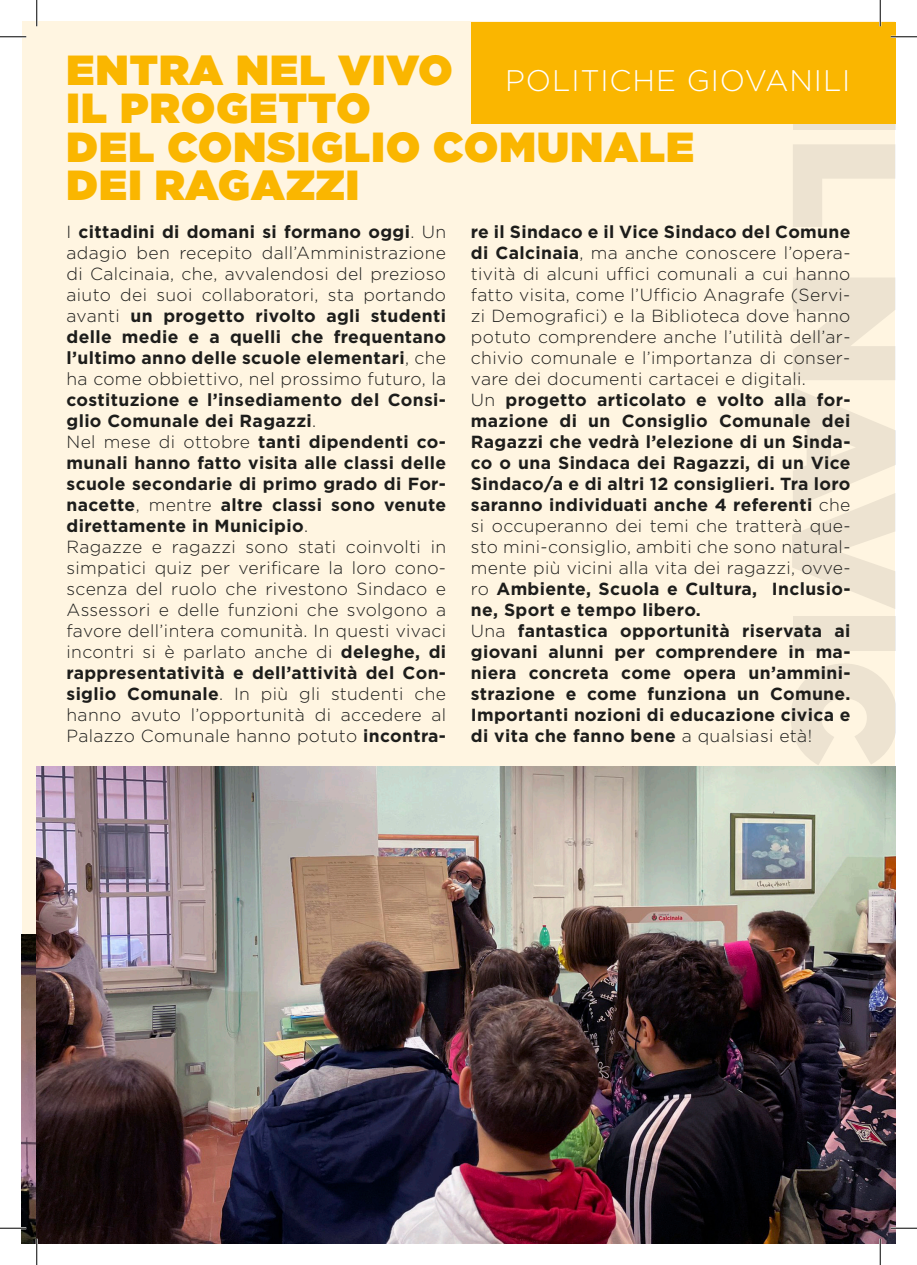
<style>
.page{position:relative;width:917px;height:1265px;background:#fff}
.page>*{position:absolute;margin:0;border:0;box-sizing:border-box;transform-origin:0 0}
.t1{font:900 42px/38.5px "Gotham HTF";letter-spacing:.03em;color:#fab600;text-align:justify}
.t2{font:300 29.75px "Gotham HTF";letter-spacing:.03em;color:#fff}
.t3{font:300 17.5px/21px "Gotham HTF";letter-spacing:.02em;color:#1d1d1b;text-align:justify}
.t4{font:700 17.5px/21px "Gotham HTF";letter-spacing:.02em;color:#1d1d1b}
.s1{font-weight:700}
.s2{font-weight:300}
</style>
<div class="page">
<div style="left:22px;top:22px;width:15px;height:1220px;background:#fff5e1"></div>
<img style="left:22px;top:934px;width:15px;height:308px">
<div style="left:37px;top:22px;width:858px;height:1220px;background:#fff5e1"></div>
<div style="left:471px;top:22px;width:424px;height:102px;background:#fab600"></div>
<img style="left:37px;top:766px;width:858px;height:476px">
<hr style="left:0;top:36px;width:26px;height:2px;background:#fff">
<hr style="left:891px;top:36px;width:26px;height:2px;background:#fff">
<hr style="left:0;top:1226px;width:26px;height:2px;background:#fff">
<hr style="left:891px;top:1226px;width:26px;height:2px;background:#fff">
<hr style="left:36px;top:0;width:2px;height:26px;background:#fff">
<hr style="left:36px;top:1238px;width:2px;height:26px;background:#fff">
<hr style="left:879px;top:0;width:2px;height:26px;background:#fff">
<hr style="left:879px;top:1238px;width:2px;height:26px;background:#fff">
<svg style="left:0;top:36px;width:26px;height:1px"></svg>
<svg style="left:891px;top:36px;width:26px;height:1px"></svg>
<svg style="left:0;top:1227px;width:26px;height:1px"></svg>
<svg style="left:891px;top:1227px;width:26px;height:1px"></svg>
<svg style="left:36px;top:0;width:1px;height:26px"></svg>
<svg style="left:36px;top:1238px;width:1px;height:26px"></svg>
<svg style="left:880px;top:0;width:1px;height:26px"></svg>
<svg style="left:880px;top:1238px;width:1px;height:26px"></svg>
<h1 class="t1" style="left:67px;top:50px;width:303px;text-indent:272px">VIVO IL PROGETTO DEL</h1>
<h1 class="t1" style="left:67px;top:50px;width:200px">ENTRA NEL</h1>
<h2 class="t2" style="left:505px;top:65px;width:347px">POLITICHE GIOVANILI</h2>
<h1 class="t1" style="left:167px;top:127px;width:203px">CONSIGLIO</h1>
<h1 class="t1" style="left:433px;top:127px;width:169px">COMUNALE</h1>
<h1 class="t1" style="left:67px;top:165px;width:25px">DEI</h1>
<h1 class="t1" style="left:155px;top:165px;width:202px">RAGAZZI</h1>
<p class="t3" style="left:67px;top:220px;width:381px">I <span class="s1">cittadini di domani si formano oggi</span>. Un adagio ben recepito dall’Amministrazione di Calcinaia, che, avvalendosi del prezioso aiuto dei suoi collaboratori, sta portando avanti <span class="s1">un progetto rivolto agli studenti delle medie e a quelli che frequentano l’ultimo anno delle scuole elementari</span>, che ha come obbiettivo, nel prossimo futuro, la</p>
<p class="t3" style="left:67px;top:388px;width:381px;text-align:left"><span class="s1">costituzione e l’insediamento del Consi&shy;glio Comunale dei Ragazzi</span>.<br>Nel mese di ottobre <span class="s1">tanti dipendenti co&shy;munali hanno fatto visita alle classi delle scuole secondarie di primo grado di For&shy;nacette</span>, mentre <span class="s1">altre classi sono venute direttamente in Municipio</span>.<br>Ragazze e ragazzi sono stati coinvolti in simpatici quiz per verificare la loro cono&shy;scenza del ruolo che rivestono Sindaco e Assessori e delle funzioni che svolgono a favore dell’intera comunità. In questi vivaci incontri si è parlato anche di <span class="s1">deleghe, di rappresentatività e dell’attività del Con&shy;siglio Comunale</span>. In più gli studenti che hanno avuto l’opportunità di accedere al Palazzo Comunale hanno potuto <span class="s1">incontra-</span></p>
<p class="t4" style="left:471px;top:220px;width:381px">re il Sindaco e il Vice Sindaco del Comune di Calcinaia<span class="s2">, ma anche conoscere l’opera&shy;tività di alcuni uffici comunali a cui hanno fatto visita, come l’Ufficio Anagrafe (Servi&shy;zi Demografici) e la Biblioteca dove hanno potuto comprendere anche l’utilità dell’ar&shy;chivio comunale e l’importanza di conser&shy;vare dei documenti cartacei e digitali.<br>Un</span> progetto articolato e volto alla for&shy;mazione di un Consiglio Comunale dei Ragazzi che vedrà l’elezione di un Sinda&shy;co o una Sindaca dei Ragazzi, di un Vice Sindaco/a e di altri 12 consiglieri. Tra loro saranno individuati anche 4 referenti <span class="s2">che si occuperanno dei temi che tratterà que&shy;sto mini-consiglio, ambiti che sono natural&shy;mente più vicini alla vita dei ragazzi, ovve&shy;ro</span> Ambiente, Scuola e Cultura, Inclusio&shy;ne, Sport e tempo libero.<br><span class="s2">Una</span> fantastica opportunità riservata ai giovani alunni per comprendere in ma&shy;niera concreta come opera un’ammini&shy;strazione e come funziona un Comune.<br>Importanti nozioni di educazione civica e di vita che fanno bene <span class="s2">a qualsiasi età!</span></p>
</div>
